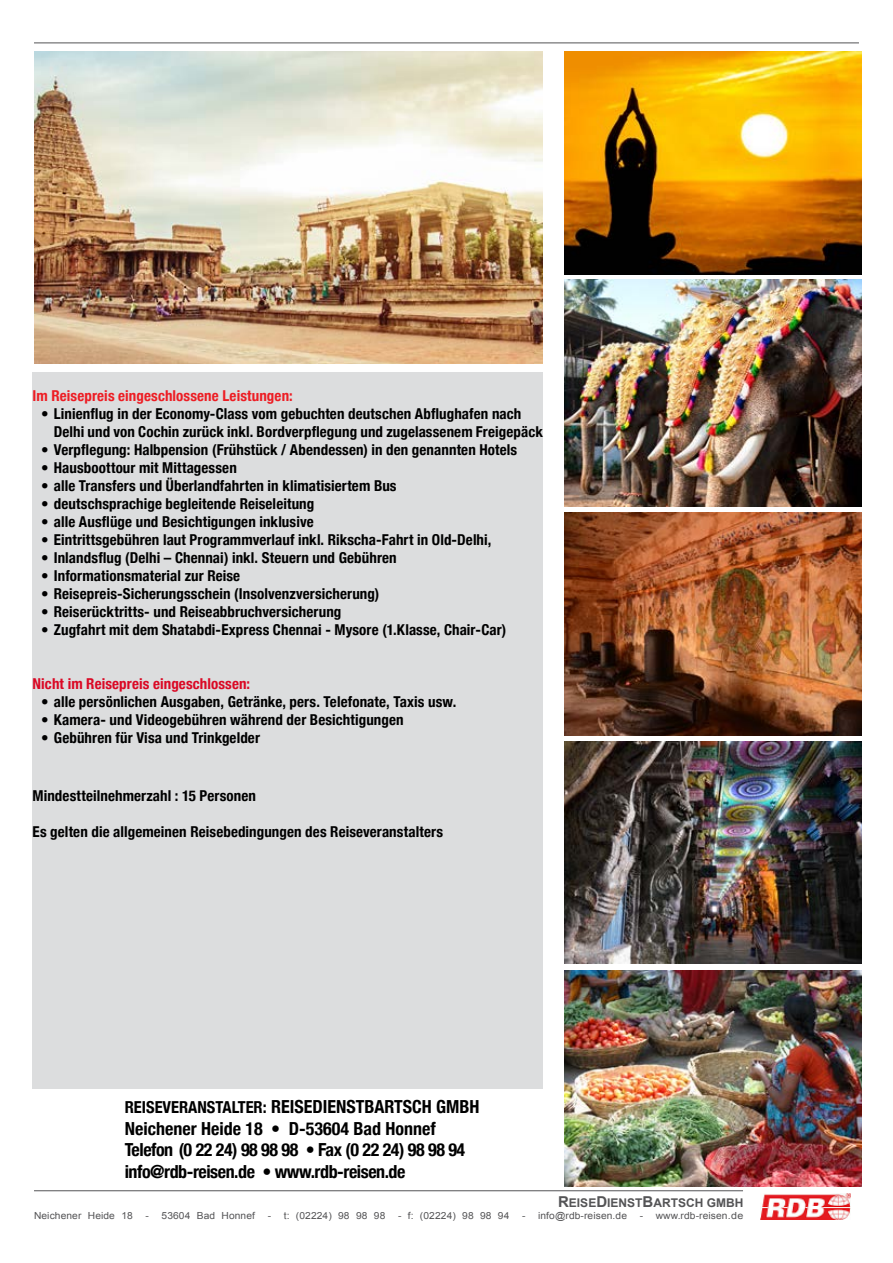
<style>
.page{position:relative;width:893px;height:1263px;background:#fff}
.page>*{position:absolute;margin:0;border:0;box-sizing:border-box;transform-origin:0 0}
.t1{font:700 condensed 18px/21.6px "Helvetica Neue";color:#000}
.t2{font:700 condensed 15px/18px "Helvetica Neue";letter-spacing:.005em;color:#000}
.t3{font:700 condensed 15px "Helvetica Neue";letter-spacing:.005em;color:#ed1d24}
.t4{font:700 condensed 15px "Helvetica Neue";letter-spacing:.005em;color:#da0824}
.t5{font:700 12px "Arial";color:#545456}
.t6{font:9.75px "Arial";letter-spacing:.01em;color:#545456;scale:1.05 1}
.s1{font-size:16.5px}
.s2{font-size:15px}
</style>
<div class="page">
<img style="left:761px;top:1193px;width:89px;height:26px">
<hr style="left:34px;top:1190px;width:709px;height:1px;background:#545456">
<hr style="left:34px;top:43px;width:825px;height:1px;background:#545456">
<div style="left:33px;top:372px;width:510px;height:716px;background:#dcddde"></div>
<img style="left:564px;top:513px;width:298px;height:223px">
<img style="left:564px;top:51px;width:298px;height:223px">
<img style="left:34px;top:51px;width:509px;height:313px">
<img style="left:564px;top:970px;width:298px;height:216px">
<img style="left:564px;top:742px;width:298px;height:221px">
<img style="left:564px;top:279px;width:298px;height:228px">
<p class="t3" style="left:33px;top:383px;width:262px">Im Reisepreis eingeschlossene Leistungen:</p>
<p class="t2" style="left:54px;top:404px;width:490px;text-indent:-13px">• Linienflug in der Economy-Class vom gebuchten deutschen Abflughafen nach<br>Delhi und von Cochin zurück inkl. Bordverpflegung und zugelassenem Freigepäck</p>
<p class="t2" style="left:41px;top:440px;width:478px">• Verpflegung: Halbpension (Frühstück / Abendessen) in den genannten Hotels</p>
<p class="t2" style="left:41px;top:458px;width:197px">• Hausboottour mit Mittagessen</p>
<p class="t2" style="left:41px;top:476px;width:357px">• alle Transfers und Überlandfahrten in klimatisiertem Bus</p>
<p class="t2" style="left:41px;top:494px;width:275px">• deutschsprachige begleitende Reiseleitung</p>
<p class="t2" style="left:41px;top:512px;width:274px">• alle Ausflüge und Besichtigungen inklusive</p>
<p class="t2" style="left:41px;top:530px;width:452px">• Eintrittsgebühren laut Programmverlauf inkl. Rikscha-Fahrt in Old-Delhi,</p>
<p class="t2" style="left:41px;top:548px;width:357px">• Inlandsflug (Delhi – Chennai) inkl. Steuern und Gebühren</p>
<p class="t2" style="left:41px;top:566px;width:201px">• Informationsmaterial zur Reise</p>
<p class="t2" style="left:41px;top:584px;width:340px">• Reisepreis-Sicherungsschein (Insolvenzversicherung)</p>
<p class="t2" style="left:41px;top:602px;width:302px">• Reiserücktritts- und Reiseabbruchversicherung</p>
<p class="t2" style="left:41px;top:620px;width:467px">• Zugfahrt mit dem Shatabdi-Express Chennai - Mysore (1.Klasse, Chair-Car)</p>
<p class="t4" style="left:33px;top:671px;width:219px">Nicht im Reisepreis eingeschlossen:</p>
<p class="t2" style="left:41px;top:692px;width:417px">• alle persönlichen Ausgaben, Getränke, pers. Telefonate, Taxis usw.</p>
<p class="t2" style="left:41px;top:710px;width:364px">• Kamera- und Videogebühren während der Besichtigungen</p>
<p class="t2" style="left:41px;top:728px;width:220px">• Gebühren für Visa und Trinkgelder</p>
<p class="t2" style="left:33px;top:785px;width:225px">Mindestteilnehmerzahl : 15 Personen</p>
<p class="t2" style="left:33px;top:821px;width:412px">Es gelten die allgemeinen Reisebedingungen des Reiseveranstalters</p>
<p class="t1" style="left:125px;top:1095px;width:356px"><span class="s1">REISEVERANSTALTER:</span> REISEDIENSTBARTSCH GMBH Neichener Heide 18 • D-53604 Bad Honnef Telefon (0 22 24) 98 98 98 • Fax (0 22 24) 98 98 94 info@rdb-reisen.de • www.rdb-reisen.de</p>
<p class="t5" style="left:558px;top:1195px;width:187px"><span class="s2">R</span>EISE<span class="s2">D</span>IENST<span class="s2">B</span>ARTSCH GMBH</p>
<p class="t6" style="left:34px;top:1209px;width:96px">Neichener Heide 18</p>
<p class="t6" style="left:145px;top:1209px;width:106px">- 53604 Bad Honnef</p>
<p class="t6" style="left:268px;top:1209px;width:114px">- t: (02224) 98 98 98</p>
<p class="t6" style="left:398px;top:1209px;width:108px">- f: (02224) 98 98 94</p>
<p class="t6" style="left:522px;top:1209px;width:101px">- info@rdb-reisen.de</p>
<p class="t6" style="left:640px;top:1209px;width:100px">- www.rdb-reisen.de</p>
</div>
